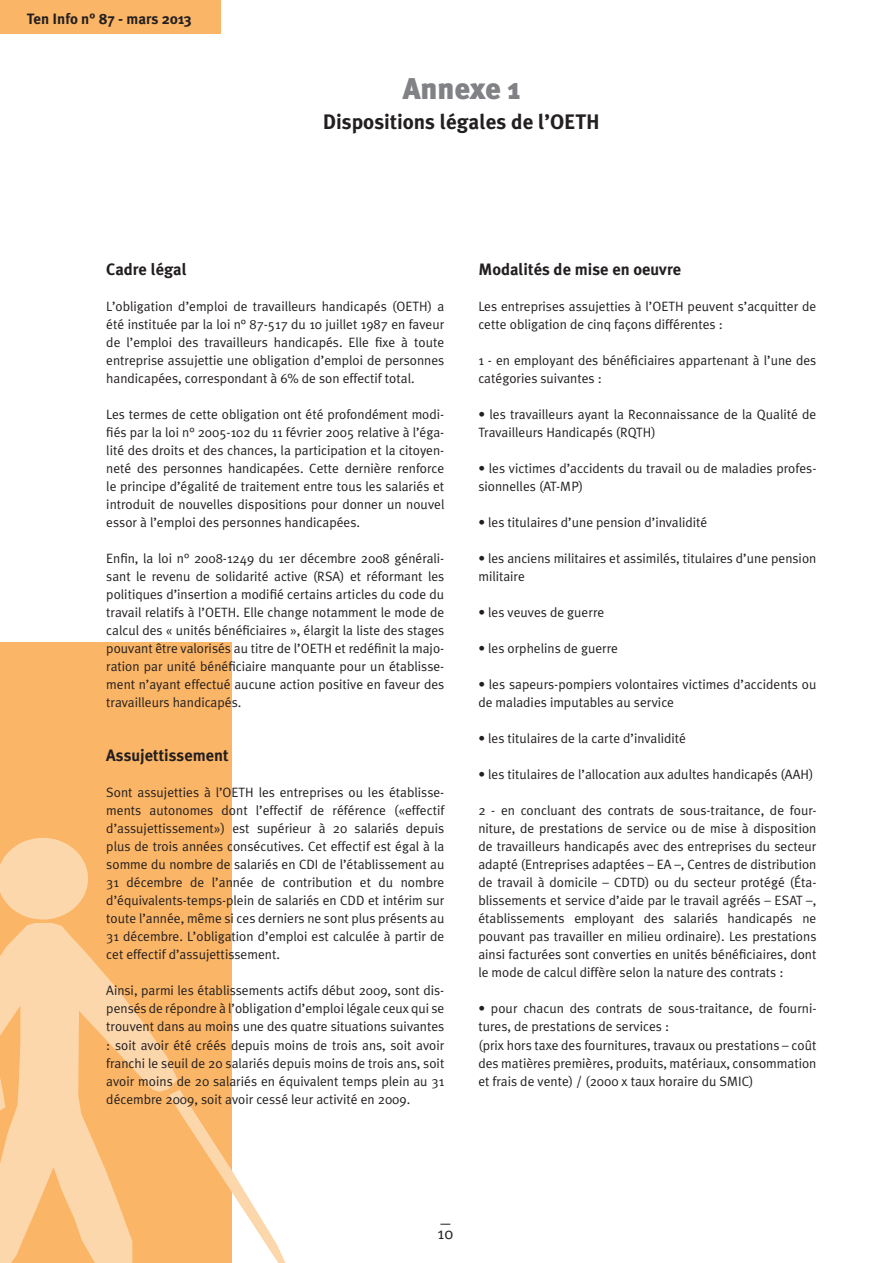
<style>
.page{position:relative;width:893px;height:1263px;background:#fff}
.page>*{position:absolute;margin:0;border:0;box-sizing:border-box;transform-origin:0 0}
.t1{font:900 30px "Meta Plus";color:#808285}
.t2{font:700 21px "Meta Plus";color:#231f20}
.t3{font:700 16.5px "Meta Plus";color:#231f20}
.t4{font:16.5px "Meta Plus Normal";color:#231f20}
.t5{font:700 15px "Meta Plus";color:#231f20}
.t6{font:13.5px/18px "Meta Plus Normal";color:#231f20;text-align:justify}
</style>
<div class="page">
<div style="left:0;top:0;width:220px;height:34px;background:#fbb566"></div>
<div style="left:0;top:642px;width:231px;height:621px;background:#fbb566"></div>
<svg style="left:0;top:838px;width:88px;height:81px"></svg>
<svg style="left:0;top:923px;width:177px;height:340px;fill:#fdd7ac"></svg>
<svg style="left:169px;top:1090px;width:117px;height:173px"></svg>
<p class="t5" style="left:27px;top:11px;width:166px">Ten Info n° 87 - mars 2013</p>
<p class="t1" style="left:403px;top:71px;width:119px">Annexe 1</p>
<p class="t2" style="left:323px;top:110px;width:279px">Dispositions légales de l’OETH</p>
<p class="t3" style="left:106px;top:260px;width:82px">Cadre légal</p>
<p class="t6" style="left:106px;top:298px;width:340px">L’obligation d’emploi de travailleurs handicapés (OETH) a été instituée par la loi n° 87-517 du 10 juillet 1987 en faveur de l’emploi des travailleurs handicapés. Elle fixe à toute entreprise assujettie une obligation d’emploi de personnes handicapées, correspondant à 6% de son effectif total.</p>
<p class="t6" style="left:106px;top:406px;width:340px">Les termes de cette obligation ont été profondément modi&shy;fiés par la loi n° 2005-102 du 11 février 2005 relative à l’éga&shy;lité des droits et des chances, la participation et la citoyen&shy;neté des personnes handicapées. Cette dernière renforce le principe d’égalité de traitement entre tous les salariés et introduit de nouvelles dispositions pour donner un nouvel essor à l’emploi des personnes handicapées.</p>
<p class="t6" style="left:106px;top:550px;width:340px">Enfin, la loi n° 2008-1249 du 1er décembre 2008 générali&shy;sant le revenu de solidarité active (RSA) et réformant les politiques d’insertion a modifié certains articles du code du travail relatifs à l’OETH. Elle change notamment le mode de calcul des « unités bénéficiaires », élargit la liste des stages pouvant être valorisés au titre de l’OETH et redéfinit la majo&shy;ration par unité bénéficiaire manquante pour un établisse&shy;ment n’ayant effectué aucune action positive en faveur des travailleurs handicapés.</p>
<p class="t3" style="left:106px;top:746px;width:124px">Assujettissement</p>
<p class="t6" style="left:106px;top:784px;width:340px">Sont assujetties à l’OETH les entreprises ou les établisse&shy;ments autonomes dont l’effectif de référence («effectif d’assujettissement») est supérieur à 20 salariés depuis plus de trois années consécutives. Cet effectif est égal à la somme du nombre de salariés en CDI de l’établissement au 31 décembre de l’année de contribution et du nombre d’équivalents-temps-plein de salariés en CDD et intérim sur toute l’année, même si ces derniers ne sont plus présents au 31 décembre. L’obligation d’emploi est calculée à partir de cet effectif d’assujettissement.</p>
<p class="t6" style="left:106px;top:982px;width:340px">Ainsi, parmi les établissements actifs début 2009, sont dis&shy;pensés de répondre à l’obligation d’emploi légale ceux qui se trouvent dans au moins une des quatre situations suivantes : soit avoir été créés depuis moins de trois ans, soit avoir franchi le seuil de 20 salariés depuis moins de trois ans, soit avoir moins de 20 salariés en équivalent temps plein au 31 décembre 2009, soit avoir cessé leur activité en 2009.</p>
<p class="t3" style="left:478px;top:260px;width:204px">Modalités de mise en oeuvre</p>
<p class="t6" style="left:478px;top:298px;width:340px">Les entreprises assujetties à l’OETH peuvent s’acquitter de cette obligation de cinq façons différentes :</p>
<p class="t6" style="left:478px;top:352px;width:339px">1 - en employant des bénéficiaires appartenant à l’une des catégories suivantes :</p>
<p class="t6" style="left:478px;top:406px;width:340px">• les travailleurs ayant la Reconnaissance de la Qualité de<br>Travailleurs Handicapés (RQTH)</p>
<p class="t6" style="left:478px;top:460px;width:340px">• les victimes d’accidents du travail ou de maladies profes&shy;sionnelles (AT-MP)</p>
<p class="t6" style="left:478px;top:514px;width:231px">• les titulaires d’une pension d’invalidité</p>
<p class="t6" style="left:478px;top:550px;width:339px">• les anciens militaires et assimilés, titulaires d’une pension militaire</p>
<p class="t6" style="left:478px;top:604px;width:127px">• les veuves de guerre</p>
<p class="t6" style="left:478px;top:640px;width:141px">• les orphelins de guerre</p>
<p class="t6" style="left:478px;top:676px;width:340px">• les sapeurs-pompiers volontaires victimes d’accidents ou de maladies imputables au service</p>
<p class="t6" style="left:478px;top:730px;width:209px">• les titulaires de la carte d’invalidité</p>
<p class="t6" style="left:478px;top:766px;width:337px">• les titulaires de l’allocation aux adultes handicapés (AAH)</p>
<p class="t6" style="left:478px;top:802px;width:340px">2 - en concluant des contrats de sous-traitance, de four&shy;niture, de prestations de service ou de mise à disposition de travailleurs handicapés avec des entreprises du secteur adapté (Entreprises adaptées – EA –, Centres de distribution de travail à domicile – CDTD) ou du secteur protégé (Éta&shy;blissements et service d’aide par le travail agréés – ESAT –, établissements employant des salariés handicapés ne pouvant pas travailler en milieu ordinaire). Les prestations ainsi facturées sont converties en unités bénéficiaires, dont le mode de calcul diffère selon la nature des contrats :</p>
<p class="t6" style="left:478px;top:1000px;width:340px">• pour chacun des contrats de sous-traitance, de fourni&shy;tures, de prestations de services :</p>
<p class="t6" style="left:478px;top:1036px;width:340px">(prix hors taxe des fournitures, travaux ou prestations – coût des matières premières, produits, matériaux, consommation et frais de vente) / (2000 x taux horaire du SMIC)</p>
<p class="t4" style="left:438px;top:1223px;width:17px">10</p>
</div>
